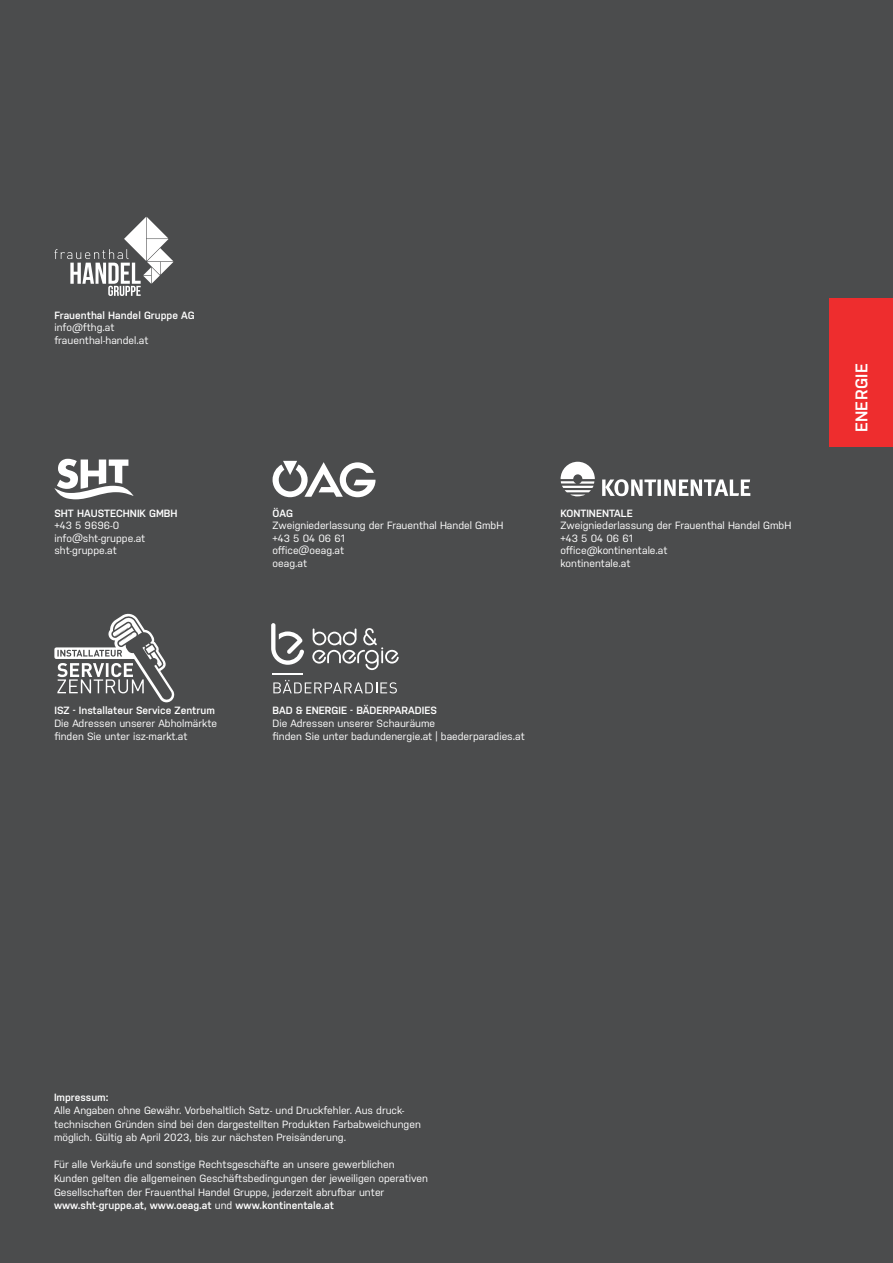
<style>
.page{position:relative;width:893px;height:1263px;background:#4b4c4d}
.page>*{position:absolute;margin:0;border:0;box-sizing:border-box;transform-origin:0 0}
.t1{font:600 16.95px "Nudista";letter-spacing:.02em;color:#fff}
.t2{font:10.5px/12.6px "Nudista";color:#fff}
.t3{font:600 10.5px "Nudista";color:#fff}
.s1{font-weight:600}
</style>
<div class="page">
<svg style="left:561px;top:462px;width:34px;height:34px"></svg>
<svg style="left:602px;top:479px;width:148px;height:17px"></svg>
<svg style="left:54px;top:613px;width:120px;height:89px"></svg>
<svg style="left:54px;top:459px;width:80px;height:40px"></svg>
<svg style="left:273px;top:461px;width:102px;height:36px"></svg>
<svg style="left:54px;top:217px;width:119px;height:79px"></svg>
<svg style="left:273px;top:680px;width:124px;height:13px"></svg>
<svg style="left:271px;top:623px;width:33px;height:42px"></svg>
<hr style="left:272px;top:673px;width:31px;height:1px;background:#fff">
<svg style="left:312px;top:628px;width:87px;height:42px"></svg>
<div style="left:829px;top:298px;width:64px;height:148px;background:#ee2d2e"></div>
<p class="t3" style="left:54px;top:309px;width:142px">Frauenthal Handel Gruppe AG</p>
<p class="t2" style="left:54px;top:321px;width:96px">info@fthg.at frauenthal-handel.at</p>
<p class="t3" style="left:54px;top:507px;width:125px">SHT HAUSTECHNIK GMBH</p>
<p class="t2" style="left:54px;top:519px;width:93px">+43 5 9696-0 info@sht-gruppe.at sht-gruppe.at</p>
<p class="t3" style="left:54px;top:705px;width:162px">ISZ - Installateur Service Zentrum</p>
<p class="t2" style="left:54px;top:717px;width:164px">Die Adressen unserer Abholmärkte finden Sie unter isz-markt.at</p>
<p class="t3" style="left:273px;top:507px;width:22px">ÖAG</p>
<p class="t2" style="left:273px;top:519px;width:232px">Zweigniederlassung der Frauenthal Handel GmbH +43 5 04 06 61<br>office@oeag.at<br>oeag.at</p>
<p class="t3" style="left:561px;top:507px;width:74px">KONTINENTALE</p>
<p class="t2" style="left:561px;top:519px;width:232px">Zweigniederlassung der Frauenthal Handel GmbH +43 5 04 06 61<br>office@kontinentale.at<br>kontinentale.at</p>
<p class="t3" style="left:273px;top:705px;width:166px">BAD &amp; ENERGIE - BÄDERPARADIES</p>
<p class="t2" style="left:273px;top:717px;width:254px">Die Adressen unserer Schauräume<br>finden Sie unter badundenergie.at | baederparadies.at</p>
<h1 class="t1" style="left:852px;top:432px;width:70px;rotate:-90deg">ENERGIE</h1>
<p class="t3" style="left:54px;top:1091px;width:56px">Impressum:</p>
<p class="t2" style="left:54px;top:1104px;width:368px;line-height:13.5px">Alle Angaben ohne Gewähr. Vorbehaltlich Satz- und Druckfehler. Aus druck&shy;technischen Gründen sind bei den dargestellten Produkten Farbabweichungen möglich. Gültig ab April 2023, bis zur nächsten Preisänderung.</p>
<p class="t2" style="left:54px;top:1158px;width:376px;line-height:13.5px">Für alle Verkäufe und sonstige Rechtsgeschäfte an unsere gewerblichen Kunden gelten die allgemeinen Geschäftsbedingungen der jeweiligen operativen Gesellschaften der Frauenthal Handel Gruppe, jederzeit abrufbar unter <span class="s1">www.sht-gruppe.at, www.oeag.at</span> und <span class="s1">www.kontinentale.at</span></p>
</div>
